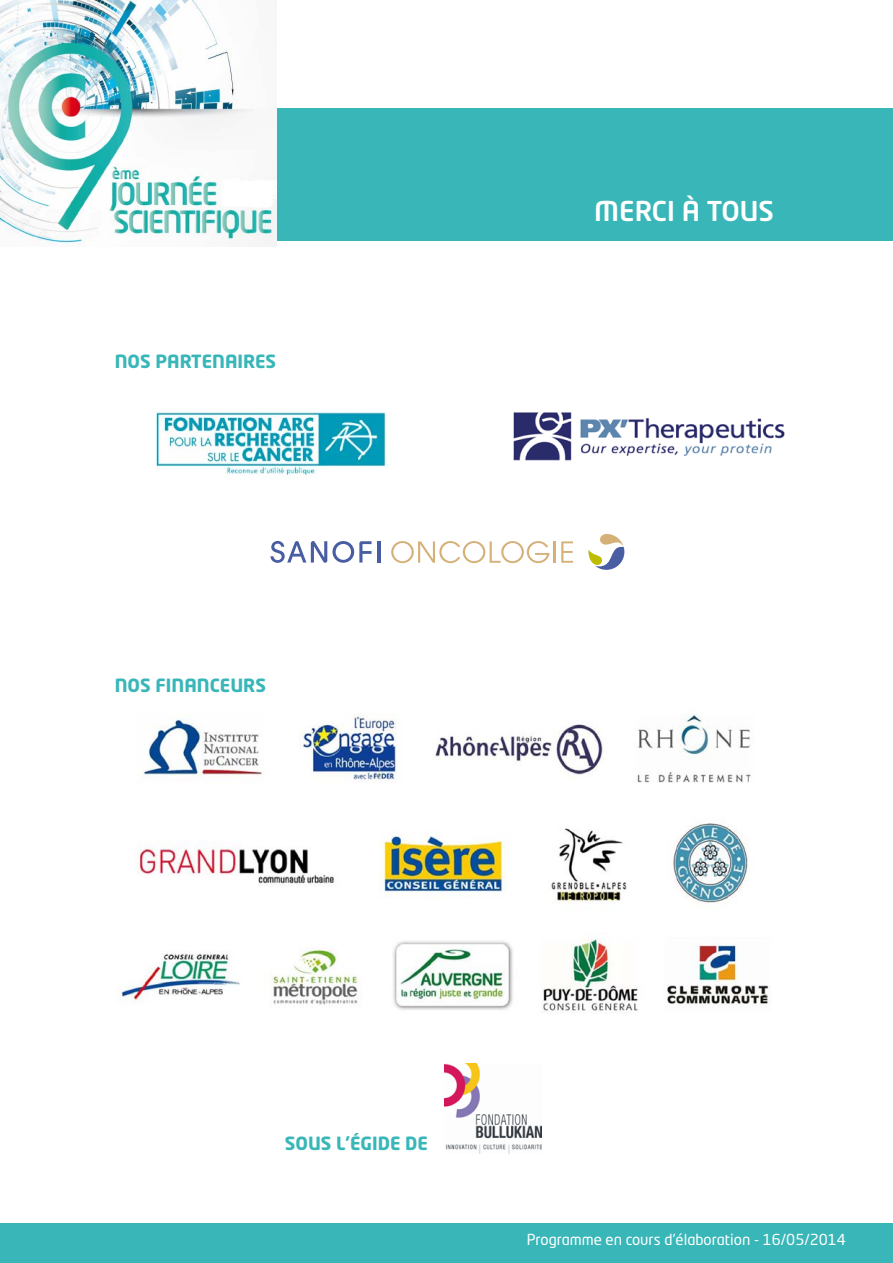
<style>
.page{position:relative;width:893px;height:1263px;background:#fff}
.page>*{position:absolute;margin:0;border:0;box-sizing:border-box;transform-origin:0 0}
.t1{font:500 27px "Neo Tech Std";color:#fff}
.t2{font:700 18px "Neo Tech Std";color:#39b6b8}
.t3{font:15px "Neo Tech Std";color:#fff}
</style>
<div class="page">
<div style="left:278px;top:108px;width:615px;height:133px;background:#39b6b8"></div>
<div style="left:0;top:1224px;width:893px;height:39px;background:#39b6b8"></div>
<img style="left:0;top:0;width:276px;height:247px">
<img style="left:120px;top:714px;width:649px;height:299px">
<img style="left:444px;top:1063px;width:98px;height:90px">
<img style="left:155px;top:411px;width:232px;height:64px">
<img style="left:513px;top:412px;width:272px;height:49px">
<hr style="left:892px;top:1222px;width:1px;height:39px;background:#39b6b8">
<hr style="left:377px;top:541px;width:3px;height:21px;background:#495da3">
<svg style="left:270px;top:541px;width:102px;height:22px"></svg>
<svg style="left:588px;top:534px;width:36px;height:36px"></svg>
<svg style="left:391px;top:541px;width:158px;height:22px"></svg>
<hr style="left:554px;top:541px;width:2px;height:22px;background:#d5b077">
<svg style="left:561px;top:541px;width:12px;height:22px"></svg>
<p class="t2" style="left:115px;top:350px;width:163px">NOS PARTENAIRES</p>
<p class="t2" style="left:115px;top:674px;width:153px">NOS FINANCEURS</p>
<h1 class="t1" style="left:594px;top:194px;width:20px">MER</h1>
<h1 class="t1" style="left:652px;top:194px;width:123px">CI À TOUS</h1>
<p class="t2" style="left:285px;top:1132px;width:144px">SOUS L’ÉGIDE DE</p>
<p class="t3" style="left:527px;top:1230px;width:321px">Programme en cours d’élaboration - 16/05/2014</p>
</div>
